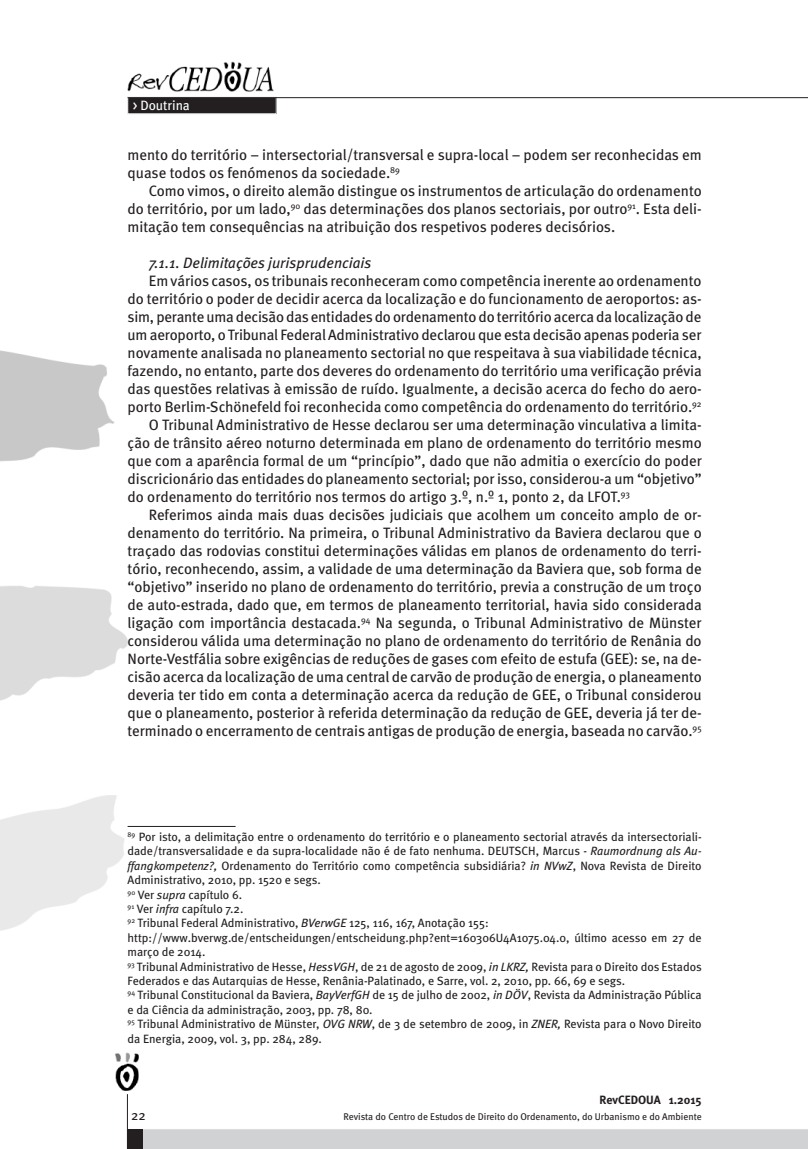
<style>
.page{position:relative;width:808px;height:1149px;background:#fff}
.page>*{position:absolute;margin:0;border:0;box-sizing:border-box;transform-origin:0 0}
.t1{font:15px/18px "Meta";color:#231f20}
.t2{font:italic 15px "Meta";color:#231f20}
.t3{font:13.5px "Meta";color:#fff}
.t4{font:13.5px "Meta";color:#231f20}
.t5{font:12px/14.4px "Meta";color:#231f20}
.t6{font:700 12px "Meta";color:#231f20}
.t7{font:9.75px "Meta";color:#231f20}
.s1{font-style:italic}
</style>
<div class="page">
<div style="left:143px;top:1129px;width:665px;height:19px;background:#d1d2d4"></div>
<img style="left:0;top:350px;width:128px;height:581px">
<img style="left:128px;top:62px;width:145px;height:30px">
<div style="left:128px;top:97px;width:148px;height:17px;background:#231f20"></div>
<div style="left:128px;top:97px;width:148px;height:17px;border:1px solid #dcdddf"></div>
<hr style="left:128px;top:97px;width:680px;height:1px;background:#231f20">
<div style="left:128px;top:1128px;width:15px;height:20px;background:#231f20"></div>
<img style="left:116px;top:1052px;width:22px;height:37px">
<hr style="left:127px;top:1093px;width:1px;height:55px;background:#231f20">
<hr style="left:128px;top:825px;width:108px;height:1px;background:#231f20">
<p class="t3" style="left:133px;top:97px;width:59px">&gt; Doutrina</p>
<p class="t1" style="left:128px;top:145px;width:575px">mento do território – intersectorial/transversal e supra-local – podem ser reconhecidas em quase todos os fenómenos da sociedade.<sup>89</sup></p>
<p class="t1" style="left:128px;top:181px;width:576px;text-align:justify;text-indent:21px">Como vimos, o direito alemão distingue os instrumentos de articulação do ordenamento do território, por um lado,<sup>90</sup> das determinações dos planos sectoriais, por outro<sup>91</sup>. Esta deli&shy;mitação tem consequências na atribuição dos respetivos poderes decisórios.</p>
<p class="t2" style="left:149px;top:254px;width:224px">7.1.1. Delimitações jurisprudenciais</p>
<p class="t1" style="left:149px;top:271px;width:554px">Em vários casos, os tribunais reconheceram como competência inerente ao ordenamento</p>
<p class="t1" style="left:128px;top:289px;width:576px">do território o poder de decidir acerca da localização e do funcionamento de aeroportos: as-</p>
<p class="t1" style="left:128px;top:307px;width:575px">sim, perante uma decisão das entidades do ordenamento do território acerca da localização de</p>
<p class="t1" style="left:128px;top:325px;width:575px">um aeroporto, o Tribunal Federal Administrativo declarou que esta decisão apenas poderia ser</p>
<p class="t1" style="left:128px;top:343px;width:576px">novamente analisada no planeamento sectorial no que respeitava à sua viabilidade técnica,</p>
<p class="t1" style="left:128px;top:361px;width:576px">fazendo, no entanto, parte dos deveres do ordenamento do território uma verificação prévia</p>
<p class="t1" style="left:128px;top:379px;width:576px">das questões relativas à emissão de ruído. Igualmente, a decisão acerca do fecho do aero-</p>
<p class="t1" style="left:128px;top:397px;width:576px">porto Berlim-Schönefeld foi reconhecida como competência do ordenamento do território.<sup>92</sup></p>
<p class="t1" style="left:149px;top:415px;width:554px">O Tribunal Administrativo de Hesse declarou ser uma determinação vinculativa a limita-</p>
<p class="t1" style="left:128px;top:433px;width:576px">ção de trânsito aéreo noturno determinada em plano de ordenamento do território mesmo</p>
<p class="t1" style="left:128px;top:451px;width:576px">que com a aparência formal de um “princípio”, dado que não admitia o exercício do poder</p>
<p class="t1" style="left:128px;top:469px;width:576px">discricionário das entidades do planeamento sectorial; por isso, considerou-a um “objetivo”</p>
<p class="t1" style="left:128px;top:487px;width:504px">do ordenamento do território nos termos do artigo 3.º, n.º 1, ponto 2, da LFOT.<sup>93</sup></p>
<p class="t1" style="left:149px;top:505px;width:554px">Referimos ainda mais duas decisões judiciais que acolhem um conceito amplo de or-</p>
<p class="t1" style="left:128px;top:523px;width:576px">denamento do território. Na primeira, o Tribunal Administrativo da Baviera declarou que o</p>
<p class="t1" style="left:128px;top:541px;width:576px">traçado das rodovias constitui determinações válidas em planos de ordenamento do terri-</p>
<p class="t1" style="left:128px;top:559px;width:576px">tório, reconhecendo, assim, a validade de uma determinação da Baviera que, sob forma de</p>
<p class="t1" style="left:128px;top:577px;width:576px">“objetivo” inserido no plano de ordenamento do território, previa a construção de um troço</p>
<p class="t1" style="left:128px;top:595px;width:576px">de auto-estrada, dado que, em termos de planeamento territorial, havia sido considerada</p>
<p class="t1" style="left:128px;top:613px;width:576px">ligação com importância destacada.<sup>94</sup> Na segunda, o Tribunal Administrativo de Münster</p>
<p class="t1" style="left:128px;top:631px;width:576px">considerou válida uma determinação no plano de ordenamento do território de Renânia do</p>
<p class="t1" style="left:128px;top:649px;width:576px">Norte-Vestfália sobre exigências de reduções de gases com efeito de estufa (GEE): se, na de-</p>
<p class="t1" style="left:128px;top:667px;width:576px">cisão acerca da localização de uma central de carvão de produção de energia, o planeamento</p>
<p class="t1" style="left:128px;top:685px;width:576px">deveria ter tido em conta a determinação acerca da redução de GEE, o Tribunal considerou</p>
<p class="t1" style="left:128px;top:703px;width:576px">que o planeamento, posterior à referida determinação da redução de GEE, deveria já ter de-</p>
<p class="t1" style="left:128px;top:721px;width:576px">terminado o encerramento de centrais antigas de produção de energia, baseada no carvão.<sup>95</sup></p>
<p class="t5" style="left:128px;top:829px;width:576px"><sup>89</sup> Por isto, a delimitação entre o ordenamento do território e o planeamento sectorial através da intersectoriali&shy;dade/transversalidade e da supra-localidade não é de fato nenhuma. DEUTSCH, Marcus - <span class="s1">Raumordnung als Au&shy;ffangkompetenz?,</span> Ordenamento do Território como competência subsidiária? <span class="s1">in NVwZ</span>, Nova Revista de Direito Administrativo, 2010, pp. 1520 e segs.<br><sup>90</sup> Ver <span class="s1">supra</span> capítulo 6.<br><sup>91</sup> Ver <span class="s1">infra</span> capítulo 7.2.<br><sup>92</sup> Tribunal Federal Administrativo, <span class="s1">BVerwGE</span> 125, 116, 167, Anotação 155: http://www.bverwg.de/entscheidungen/entscheidung.php?ent=160306U4A1075.04.0, último acesso em 27 de março de 2014.<br><sup>93</sup> Tribunal Administrativo de Hesse, <span class="s1">HessVGH</span>, de 21 de agosto de 2009, <span class="s1">in LKRZ,</span> Revista para o Direito dos Estados Federados e das Autarquias de Hesse, Renânia-Palatinado, e Sarre, vol. 2, 2010, pp. 66, 69 e segs.<br><sup>94</sup> Tribunal Constitucional da Baviera, <span class="s1">BayVerfGH</span> de 15 de julho de 2002, <span class="s1">in DÖV</span>, Revista da Administração Pública e da Ciência da administração, 2003, pp. 78, 80.<br><sup>95</sup> Tribunal Administrativo de Münster, <span class="s1">OVG NRW</span>, de 3 de setembro de 2009, in <span class="s1">ZNER,</span> Revista para o Novo Direito da Energia, 2009, vol. 3, pp. 284, 289.</p>
<p class="t6" style="left:600px;top:1092px;width:104px">RevCEDOUA 1.2015</p>
<p class="t4" style="left:131px;top:1107px;width:16px">22</p>
<p class="t7" style="left:344px;top:1110px;width:360px">Revista do Centro de Estudos de Direito do Ordenamento, do Urbanismo e do Ambiente</p>
</div>
